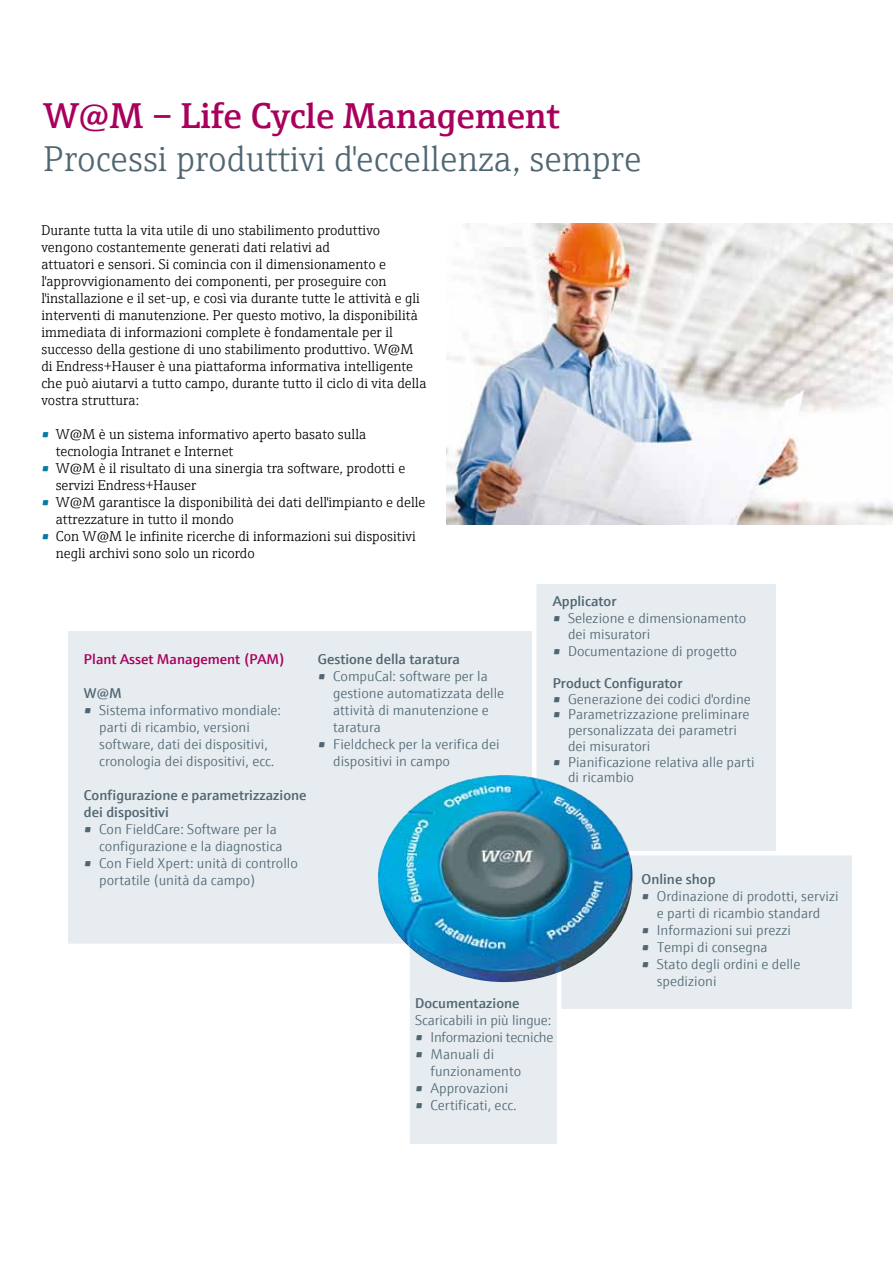
<style>
.page{position:relative;width:893px;height:1263px;background:#fff}
.page>*{position:absolute;margin:0;border:0;box-sizing:border-box;transform-origin:0 0}
.t1{font:300 36px "E+H Serif";color:#506773}
.t2{font:600 36px "E+H Serif";color:#a8005c}
.t3{font:300 14.25px/17px "E+H Serif";color:#000}
.t4{font:300 14.25px/17px "E+H Sans";color:#506773}
.t5{font:600 14.25px/17px "E+H Sans";color:#506773}
.t6{font:600 14.25px "E+H Sans";color:#a8005c}
.t7{font:300 14.25px "E+H Sans";letter-spacing:-.02em;color:#506773}
.s1{color:#007ca9}
</style>
<div class="page">
<div style="left:534px;top:585px;width:241px;height:268px;background:#e7ecf0"></div>
<div style="left:553px;top:853px;width:298px;height:155px;background:#e7ecf0"></div>
<div style="left:408px;top:939px;width:151px;height:205px;background:#e7ecf0"></div>
<div style="left:68px;top:631px;width:464px;height:313px;background:#e7ecf0"></div>
<hr style="left:532px;top:575px;width:4px;height:224px;background:#fff">
<hr style="left:557px;top:971px;width:4px;height:213px;background:#fff">
<div style="left:405px;top:929px;width:5px;height:255px;background:#fff"></div>
<hr style="left:623px;top:851px;width:237px;height:4px;background:#fff">
<img style="left:378px;top:775px;width:254px;height:207px">
<img style="left:446px;top:223px;width:447px;height:301px">
<h1 class="t2" style="left:44px;top:88px;width:518px">W@M – Life Cycle Management</h1>
<h1 class="t1" style="left:44px;top:132px;width:599px">Processi produttivi d'eccellenza, sempre</h1>
<p class="t3" style="left:41px;top:221px;width:387px">Durante tutta la vita utile di uno stabilimento produttivo vengono costantemente generati dati relativi ad<br>attuatori e sensori. Si comincia con il dimensionamento e l'approvvigionamento dei componenti, per proseguire con l'installazione e il set-up, e così via durante tutte le attività e gli interventi di manutenzione. Per questo motivo, la disponibilità immediata di informazioni complete è fondamentale per il successo della gestione di uno stabilimento produttivo. W@M di Endress+Hauser è una piattaforma informativa intelligente che può aiutarvi a tutto campo, durante tutto il ciclo di vita della vostra struttura:</p>
<p class="t3" style="left:56px;top:425px;width:312px;text-indent:-14px"><span class="s1">•</span> W@M è un sistema informativo aperto basato sulla tecnologia Intranet e Internet</p>
<p class="t3" style="left:56px;top:459px;width:351px;text-indent:-14px"><span class="s1">•</span> W@M è il risultato di una sinergia tra software, prodotti e servizi Endress+Hauser</p>
<p class="t3" style="left:56px;top:493px;width:371px;text-indent:-14px"><span class="s1">•</span> W@M garantisce la disponibilità dei dati dell'impianto e delle attrezzature in tutto il mondo</p>
<p class="t3" style="left:56px;top:527px;width:362px;text-indent:-14px"><span class="s1">•</span> Con W@M le infinite ricerche di informazioni sui dispositivi negli archivi sono solo un ricordo</p>
<p class="t6" style="left:84px;top:648px;width:203px">Plant Asset Management (PAM)</p>
<p class="t5" style="left:84px;top:683px;width:39px">W@M</p>
<p class="t4" style="left:99px;top:700px;width:183px;text-indent:-15px">• Sistema informativo mondiale: parti di ricambio, versioni software, dati dei dispositivi, cronologia dei dispositivi, ecc.</p>
<p class="t5" style="left:84px;top:785px;width:224px">Configurazione e parametrizzazione dei dispositivi</p>
<p class="t4" style="left:99px;top:819px;width:185px;text-indent:-15px">• Con FieldCare: Software per la configurazione e la diagnostica</p>
<p class="t4" style="left:99px;top:853px;width:200px;text-indent:-15px">• Con Field Xpert: unità di controllo portatile (unità da campo)</p>
<p class="t5" style="left:318px;top:649px;width:144px">Gestione della taratura</p>
<p class="t4" style="left:333px;top:666px;width:173px;text-indent:-15px">• CompuCal: software per la gestione automatizzata delle attività di manutenzione e taratura</p>
<p class="t4" style="left:333px;top:734px;width:168px;text-indent:-15px">• Fieldcheck per la verifica dei dispositivi in campo</p>
<p class="t5" style="left:553px;top:592px;width:65px">Applicator</p>
<p class="t4" style="left:568px;top:609px;width:180px;line-height:16.5px;text-indent:-15px">• Selezione e dimensionamento dei misuratori</p>
<p class="t4" style="left:553px;top:641px;width:186px">• Documentazione di progetto</p>
<p class="t5" style="left:553px;top:673px;width:131px">Product Configurator</p>
<p class="t4" style="left:553px;top:689px;width:200px">• Generazione dei codici d'ordine</p>
<p class="t4" style="left:568px;top:705px;width:183px;line-height:15.8px;text-indent:-15px">• Parametrizzazione preliminare personalizzata dei parametri dei misuratori</p>
<p class="t4" style="left:568px;top:753px;width:188px;line-height:15.8px;text-indent:-15px">• Pianificazione relativa alle parti di ricambio</p>
<p class="t5" style="left:641px;top:870px;width:76px">Online shop</p>
<p class="t4" style="left:641px;top:887px;width:199px;text-align:center">• Ordinazione di prodotti, servizi e parti di ricambio standard</p>
<p class="t4" style="left:641px;top:921px;width:151px">• Informazioni sui prezzi</p>
<p class="t4" style="left:641px;top:938px;width:128px">• Tempi di consegna</p>
<p class="t4" style="left:657px;top:955px;width:145px;text-indent:-15px">• Stato degli ordini e delle spedizioni</p>
<p class="t5" style="left:415px;top:994px;width:106px">Documentazione</p>
<p class="t4" style="left:415px;top:1011px;width:138px">Scaricabili in più lingue:</p>
<p class="t7" style="left:415px;top:1027px;width:140px">• Informazioni tecniche</p>
<p class="t4" style="left:431px;top:1045px;width:92px;text-indent:-15px">• Manuali di funzionamento</p>
<p class="t4" style="left:415px;top:1079px;width:95px">• Approvazioni</p>
<p class="t4" style="left:415px;top:1096px;width:103px">• Certificati, ecc.</p>
</div>
